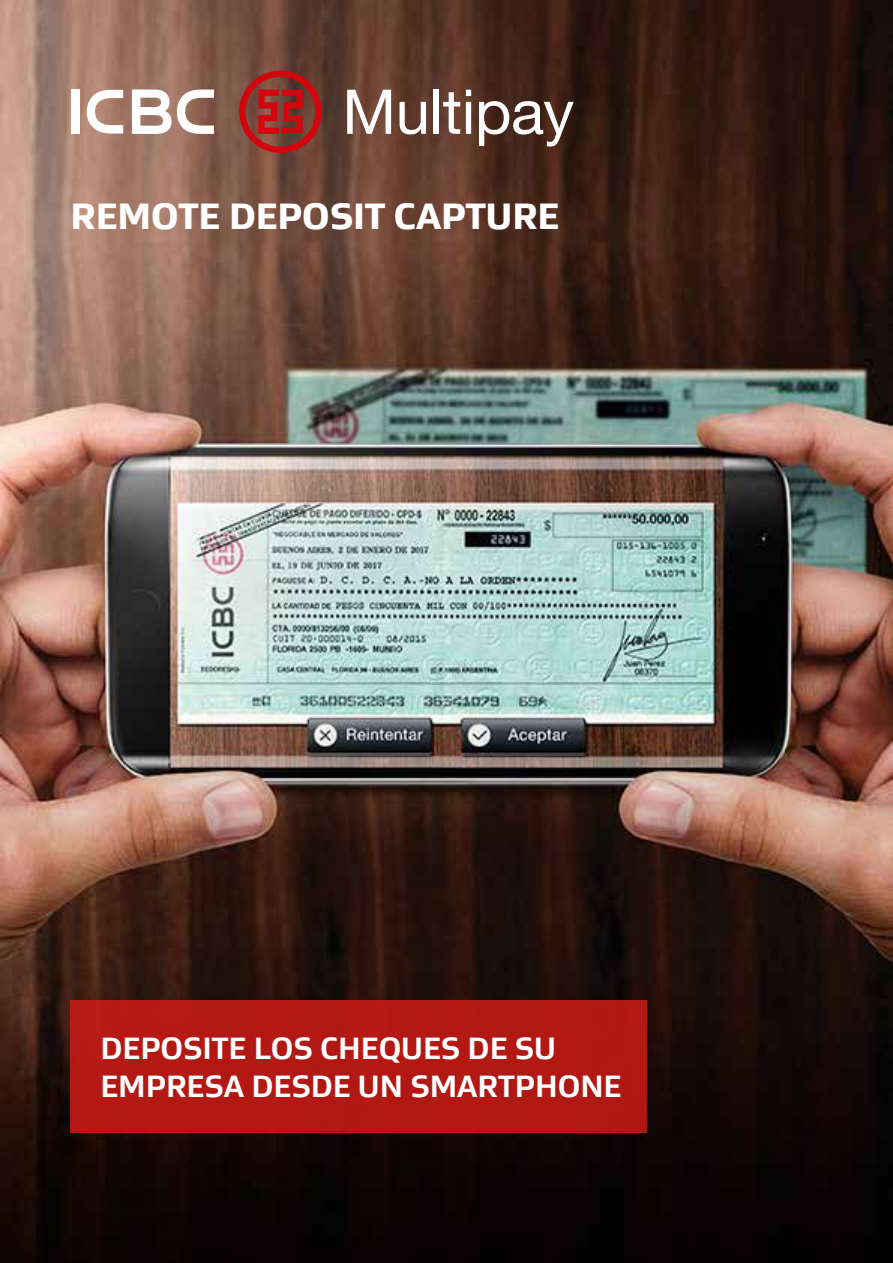
<style>
.page{position:relative;width:893px;height:1263px;background:#fff}
.page>*{position:absolute;margin:0;border:0;box-sizing:border-box;transform-origin:0 0}
.t1{font:61.8px "Helvetica Neue";letter-spacing:-.01em;color:#fff}
.t2{font:800 37.5px "Gustan";color:#fff}
.t3{font:700 31.5px/37.8px "Gustan";color:#fff}
</style>
<div class="page">
<img style="left:0;top:0;width:893px;height:1263px">
<svg style="left:239px;top:71px;width:83px;height:82px;background:#972d28"></svg>
<div style="left:71px;top:90px;width:9px;height:44px;background:#fff"></div>
<svg style="left:87px;top:90px;width:36px;height:44px"></svg>
<svg style="left:132px;top:89px;width:82px;height:45px"></svg>
<div style="left:71px;top:1000px;width:576px;height:132px;background:#b31813"></div>
<h1 class="t1" style="left:342px;top:75px;width:233px">Multipay</h1>
<p class="t2" style="left:71px;top:192px;width:490px">REMOTE DEPOSIT CAPTURE</p>
<p class="t3" style="left:101px;top:1028px;width:522px">DEPOSITE LOS CHEQUES DE SU<br>EMPRESA DESDE UN SMARTPHONE</p>
</div>
